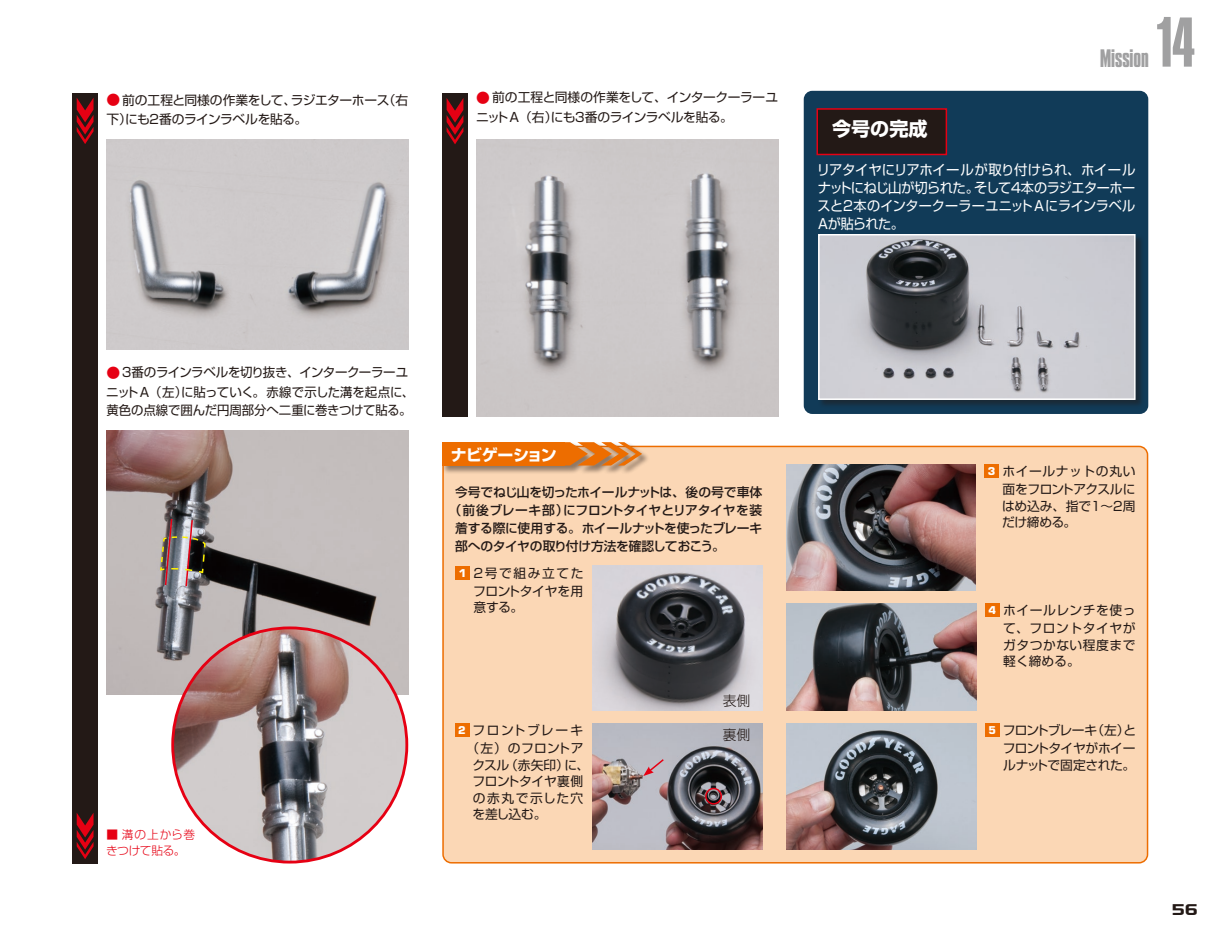
<style>
.page{position:relative;width:1212px;height:936px;background:#fff}
.page>*{position:absolute;margin:0;border:0;box-sizing:border-box;transform-origin:0 0}
.t1{font:61.05px "Press Gothic";color:#a0a0a1}
.t2{font:21.75px "Press Gothic";color:#a0a0a1}
.t3{font:700 19.2px "Shin Go Pro";color:#fff}
.t4{font:700 15.9px "Shin Go Pro";letter-spacing:-.03em;color:#fff}
.t5{font:13.8px/18px "Shin Go Pro";letter-spacing:-.03em;color:#fff;text-align:justify}
.t6{font:300 13.8px "Shin Go Pro";color:#231916}
.t7{font:700 13.2px "Ro G San Srf Std";color:#231916;scale:1.25 1}
.t8{font:12.75px/16.5px "Shin Go Pro";letter-spacing:-.02em;color:#231916}
.t9{font:500 12.75px "Shin Go Pro";letter-spacing:-.02em;color:#231916}
.t10{font:12.75px/18px "Shin Go Pro";letter-spacing:.04em;color:#231916;text-align:right}
.t11{font:12.75px/18px "Shin Go Pro";letter-spacing:-.055em;color:#231916;text-align:right}
.t12{font:12.75px/18px "Shin Go Pro";letter-spacing:.01em;color:#231916;text-align:right}
.t13{font:12.75px/18px "Shin Go Pro";color:#231916;text-align:right}
.t14{font:12.75px/18px "Shin Go Pro";letter-spacing:.07em;color:#231916;text-align:right}
.t15{font:300 11.7px/15.9px "Shin Go Pro";letter-spacing:-.015em;color:#e60013}
.s1{font-size:13.8px;color:#e60013}
.s2{font-family:"Eurostile LT Std";font-weight:700;font-size:10.5px;color:#fff}
</style>
<div class="page">
<img style="left:106px;top:139px;width:302px;height:210px">
<img style="left:106px;top:430px;width:302px;height:264px">
<div style="left:72px;top:93px;width:26px;height:770px;background:#231916"></div>
<svg style="left:77px;top:813px;width:17px;height:46px"></svg>
<svg style="left:77px;top:98px;width:17px;height:46px"></svg>
<div style="left:442px;top:94px;width:26px;height:323px;background:#231916"></div>
<svg style="left:447px;top:98px;width:16px;height:46px"></svg>
<img style="left:476px;top:139px;width:302px;height:278px">
<div style="left:804px;top:91px;width:344px;height:323px;background:#113b58;border-radius:9px"></div>
<div style="left:817px;top:109px;width:129px;height:45px;background:#231916"></div>
<div style="left:816px;top:108px;width:131px;height:47px;border:2px solid #e60013"></div>
<div style="left:818px;top:233px;width:326px;height:175px;background:#231916;opacity:.5"></div>
<img style="left:820px;top:236px;width:313px;height:162px">
<div style="left:818px;top:234px;width:317px;height:166px;border:1px solid #fff"></div>
<img style="left:173px;top:628px;width:234px;height:234px;border-radius:117px">
<div style="left:443px;top:446px;width:704px;height:416px;background:#fbd7b5;border-radius:9px"></div>
<div style="left:442px;top:445px;width:706px;height:418px;border:2px solid #ed6d00;border-radius:9px"></div>
<div style="left:456px;top:566px;width:14px;height:13px;background:#ed6d00"></div>
<div style="left:985px;top:603px;width:14px;height:13px;background:#ed6d00"></div>
<div style="left:984px;top:464px;width:14px;height:13px;background:#ed6d00"></div>
<img style="left:592px;top:566px;width:170px;height:144px">
<img style="left:787px;top:464px;width:189px;height:126px">
<img style="left:787px;top:603px;width:190px;height:107px">
<div style="left:442px;top:441px;width:208px;height:33px;background:#231916;opacity:.5"></div>
<svg style="left:442px;top:442px;width:200px;height:23px"></svg>
<img style="left:592px;top:723px;width:170px;height:126px">
<div style="left:455px;top:723px;width:14px;height:13px;background:#ed6d00"></div>
<div style="left:705px;top:787px;width:17px;height:17px;border:2px solid #e60013;border-radius:50%"></div>
<div style="left:985px;top:723px;width:14px;height:13px;background:#ed6d00"></div>
<img style="left:787px;top:723px;width:190px;height:126px">
<img style="left:159px;top:517px;width:47px;height:90px">
<svg style="left:643px;top:757px;width:22px;height:19px"></svg>
<p class="t8" style="left:106px;top:88px;width:303px;line-height:19.6px"><span class="s1">●</span> 前の工程と同様の作業をして、ラジエターホース（右下）にも２番のラインラベルを貼る。</p>
<p class="t8" style="left:476px;top:86px;width:304px;line-height:19.6px"><span class="s1">●</span> 前の工程と同様の作業をして、インタークーラーユニットA（右）にも３番のラインラベルを貼る。</p>
<h2 class="t2" style="left:1100px;top:44px;width:50px">Mission</h2>
<h1 class="t1" style="left:1156px;top:3px;width:40px">14</h1>
<h3 class="t3" style="left:832px;top:113px;width:97px">今号の完成</h3>
<p class="t5" style="left:816px;top:159px;width:320px">リアタイヤにリアホイールが取り付けられ、ホイールナットにねじ山が切られた。そして４本のラジエターホースと２本のインタークーラーユニットAにラインラベルＡが貼られた。</p>
<p class="t8" style="left:106px;top:361px;width:309px;line-height:19.6px"><span class="s1">●</span>３番のラインラベルを切り抜き、インタークーラーユニットA（左）に貼っていく。赤線で示した溝を起点に、</p>
<p class="t8" style="left:106px;top:400px;width:307px">黄色の点線で囲んだ円周部分へ二重に巻きつけて貼る。</p>
<p class="t15" style="left:106px;top:825px;width:91px">■ 溝の上から巻きつけて貼る。</p>
<p class="t4" style="left:451px;top:442px;width:107px">ナビゲーション</p>
<p class="t12" style="left:988px;top:460px;width:149px"><span class="s2">3</span> ホイールナットの丸い面をフロントアクスルに</p>
<p class="t8" style="left:1002px;top:496px;width:135px">はめ込み、指で１〜２周だけ締める。</p>
<p class="t9" style="left:455px;top:482px;width:309px">今号でねじ山を切ったホイールナットは、後の号で車体</p>
<p class="t9" style="left:449px;top:500px;width:315px">（前後ブレーキ部）にフロントタイヤとリアタイヤを装</p>
<p class="t9" style="left:455px;top:518px;width:309px">着する際に使用する。ホイールナットを使ったブレーキ</p>
<p class="t9" style="left:455px;top:536px;width:271px">部へのタイヤの取り付け方法を確認しておこう。</p>
<p class="t13" style="left:459px;top:562px;width:126px"><span class="s2">1</span> 2号で組み立てたフロントタイヤを用</p>
<p class="t8" style="left:474px;top:597px;width:51px">意する。</p>
<p class="t10" style="left:988px;top:599px;width:148px"><span class="s2">4</span> ホイールレンチを使って、フロントタイヤが</p>
<p class="t10" style="left:1003px;top:635px;width:134px;line-height:16.5px;text-align:left">ガタつかない程度まで軽く締める。</p>
<p class="t14" style="left:458px;top:719px;width:127px"><span class="s2">2</span> フロントブレーキ（左）のフロントア</p>
<p class="t8" style="left:472px;top:755px;width:118px">クスル（赤矢印）に、フロントタイヤ裏側の赤丸で示した穴を差し込む。</p>
<p class="t6" style="left:723px;top:689px;width:29px">表側</p>
<p class="t6" style="left:723px;top:723px;width:29px">裏側</p>
<p class="t11" style="left:988px;top:719px;width:149px"><span class="s2">5</span> フロントブレーキ（左）とフロントタイヤがホイー</p>
<p class="t8" style="left:1003px;top:755px;width:134px">ルナットで固定された。</p>
<p class="t7" style="left:1172px;top:900px;width:23px">56</p>
</div>
